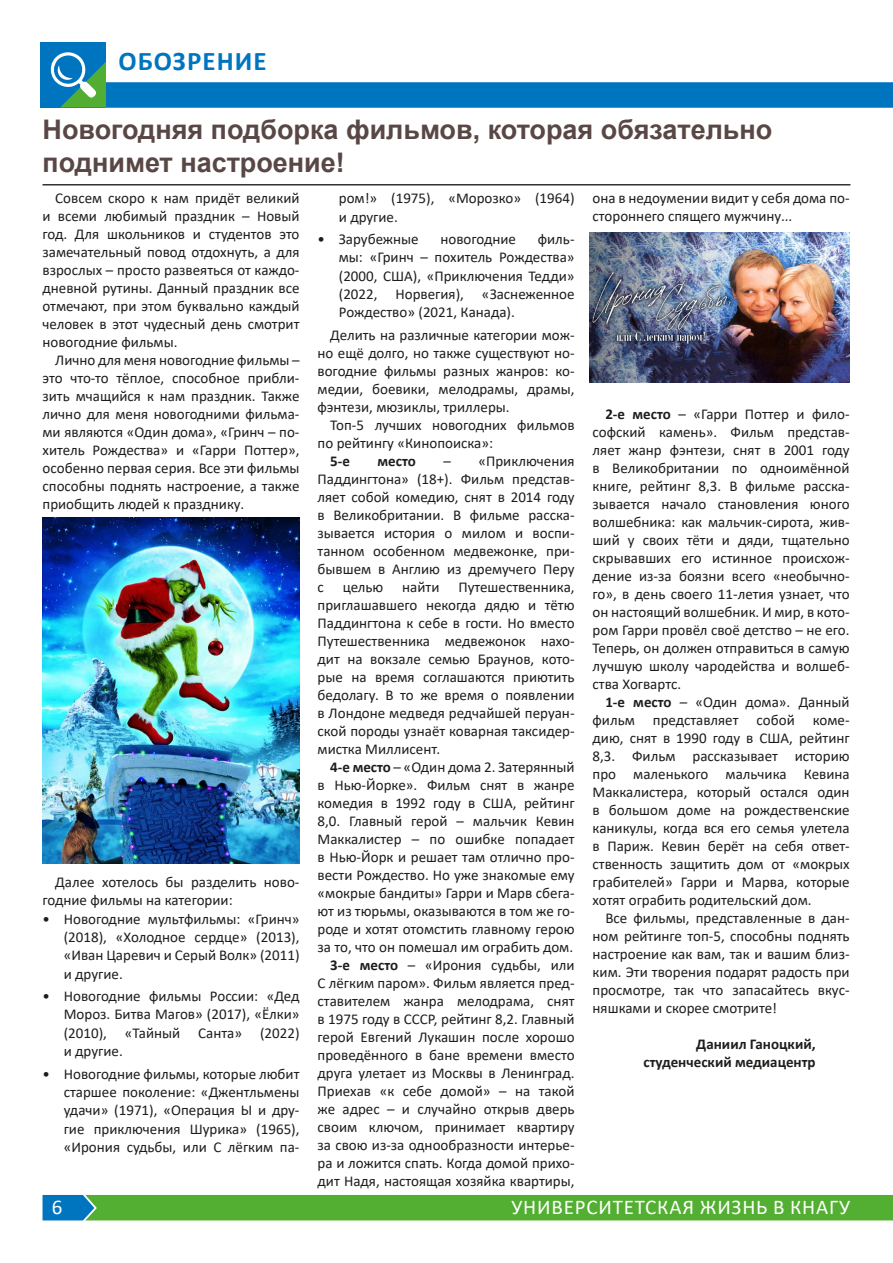
<style>
.page{position:relative;width:893px;height:1263px;background:#fff}
.page>*{position:absolute;margin:0;border:0;box-sizing:border-box;transform-origin:0 0}
.Заголовок{font:700 27px/32.4px "Arial";color:#584745}
.Текст_статьи{font:700 27px "Calibri";letter-spacing:.04em;color:#0075bf}
.t1{font:21px "Calibri";letter-spacing:.04em;color:#fff}
.Текст_статьи-2{font:15px/18px "Calibri";color:#1d1d1b;text-align:justify}
.Подпись_автора{font:700 15px "Calibri";color:#1d1d1b}
.Текст_статьи-3{font:700 15px "Calibri";color:#1d1d1b}
.s1{font-weight:700}
</style>
<div class="page">
<div style="left:43px;top:1195px;width:850px;height:25px;background:#53af32"></div>
<div style="left:41px;top:42px;width:65px;height:66px;background:#0075bf"></div>
<svg style="left:50px;top:52px;width:843px;height:56px"></svg>
<hr style="left:43px;top:184px;width:807px;height:1px;background:#323231">
<img style="left:43px;top:518px;width:257px;height:345px">
<img style="left:590px;top:233px;width:260px;height:149px">
<p class="Текст_статьи" style="left:119px;top:42px;width:150px">ОБОЗРЕНИЕ</p>
<p class="Заголовок" style="left:43px;top:114px;width:731px">Новогодняя подборка фильмов, которая обязательно поднимет настроение!</p>
<p class="Текст_статьи-2" style="left:43px;top:189px;width:259px;text-indent:13px">Совсем скоро к нам придёт великий и всеми любимый праздник – Новый год. Для школьников и студентов это замечательный повод отдохнуть, а для взрослых – просто развеяться от каждо&shy;дневной рутины. Данный праздник все отмечают, при этом буквально каждый человек в этот чудесный день смотрит новогодние фильмы.</p>
<p class="Текст_статьи-2" style="left:43px;top:351px;width:259px;text-indent:13px">Лично для меня новогодние фильмы – это что-то тёплое, способное прибли&shy;зить мчащийся к нам праздник. Также лично для меня новогодними фильма&shy;ми являются «Один дома», «Гринч – по&shy;хитель Рождества» и «Гарри Поттер», особенно первая серия. Все эти фильмы способны поднять настроение, а также приобщить людей к празднику.</p>
<p class="Текст_статьи-2" style="left:43px;top:873px;width:259px;text-indent:13px">Далее хотелось бы разделить ново&shy;годние фильмы на категории:</p>
<p class="Текст_статьи-2" style="left:64px;top:909px;width:237px;text-indent:-21px">• Новогодние мультфильмы: «Гринч» (2018), «Холодное сердце» (2013), «Иван Царевич и Серый Волк» (2011) и другие.</p>
<p class="Текст_статьи-2" style="left:64px;top:987px;width:237px;text-indent:-21px">• Новогодние фильмы России: «Дед Мороз. Битва Магов» (2017), «Ёлки» (2010), «Тайный Санта» (2022) и другие.</p>
<p class="Текст_статьи-2" style="left:64px;top:1064px;width:237px;text-indent:-21px">• Новогодние фильмы, которые любит старшее поколение: «Джентльмены удачи» (1971), «Операция Ы и дру&shy;гие приключения Шурика» (1965), «Ирония судьбы, или С лёгким па-</p>
<p class="Текст_статьи-2" style="left:339px;top:189px;width:237px">ром!» (1975), «Морозко» (1964) и другие.</p>
<p class="Текст_статьи-2" style="left:318px;top:230px;width:103px">• Зарубежные</p>
<p class="Текст_статьи-2" style="left:440px;top:230px;width:77px">новогодние</p>
<p class="Текст_статьи-2" style="left:339px;top:230px;width:237px;text-indent:199px">филь&shy;мы: «Гринч – похитель Рождества» (2000, США), «Приключения Тедди» (2022, Норвегия), «Заснеженное Рождество» (2021, Канада).</p>
<p class="Текст_статьи-2" style="left:318px;top:325px;width:259px;text-indent:13px">Делить на различные категории мож&shy;но ещё долго, но также существуют но&shy;вогодние фильмы разных жанров: ко&shy;медии, боевики, мелодрамы, драмы, фэнтези, мюзиклы, триллеры.</p>
<p class="Текст_статьи-2" style="left:318px;top:415px;width:259px;text-indent:13px">Топ-5 лучших новогодних фильмов по рейтингу «Кинопоиска»:</p>
<p class="Текст_статьи-3" style="left:330px;top:450px;width:21px">5-е</p>
<p class="Текст_статьи-3" style="left:378px;top:450px;width:40px">место</p>
<p class="Текст_статьи-2" style="left:318px;top:451px;width:259px;text-indent:126px">– «Приключения Паддингтона» (18+). Фильм представ&shy;ляет собой комедию, снят в 2014 году в Великобритании. В фильме расска&shy;зывается история о милом и воспи&shy;танном особенном медвежонке, при&shy;бывшем в Англию из дремучего Перу с</p>
<p class="Текст_статьи-2" style="left:343px;top:577px;width:42px">целью</p>
<p class="Текст_статьи-2" style="left:402px;top:577px;width:39px">найти</p>
<p class="Текст_статьи-2" style="left:318px;top:577px;width:259px;text-indent:141px">Путешественника, приглашавшего некогда дядю и тётю Паддингтона к себе в гости. Но вместо Путешественника медвежонок нахо&shy;дит на вокзале семью Браунов, кото&shy;рые на время соглашаются приютить бедолагу. В то же время о появлении в Лондоне медведя редчайшей перуан&shy;ской породы узнаёт коварная таксидер&shy;мистка Миллисент.</p>
<p class="Текст_статьи-2" style="left:318px;top:757px;width:259px;text-indent:13px"><span class="s1">4-е место</span> – «Один дома 2. Затерянный в Нью-Йорке». Фильм снят в жанре комедия в 1992 году в США, рейтинг 8,0. Главный герой – мальчик Кевин Маккалистер – по ошибке попадает в Нью-Йорк и решает там отлично про&shy;вести Рождество. Но уже знакомые ему «мокрые бандиты» Гарри и Марв сбега&shy;ют из тюрьмы, оказываются в том же го&shy;роде и хотят отомстить главному герою за то, что он помешал им ограбить дом.</p>
<p class="Текст_статьи-2" style="left:318px;top:955px;width:259px;text-indent:13px"><span class="s1">3-е место</span> – «Ирония судьбы, или С лёгким паром». Фильм является пред&shy;ставителем жанра мелодрама, снят в 1975 году в СССР, рейтинг 8,2. Главный герой Евгений Лукашин после хорошо проведённого в бане времени вместо друга улетает из Москвы в Ленинград.<br>Приехав «к себе домой» – на такой же адрес – и случайно открыв дверь своим ключом, принимает квартиру за свою из-за однообразности интерье&shy;ра и ложится спать. Когда домой прихо&shy;дит Надя, настоящая хозяйка квартиры,</p>
<p class="Текст_статьи-2" style="left:593px;top:189px;width:259px">она в недоумении видит у себя дома по&shy;стороннего спящего мужчину...</p>
<p class="Текст_статьи-2" style="left:593px;top:405px;width:259px;text-indent:13px"><span class="s1">2-е место</span> – «Гарри Поттер и фило&shy;софский камень». Фильм представ&shy;ляет жанр фэнтези, снят в 2001 году в Великобритании по одноимённой книге, рейтинг 8,3. В фильме расска&shy;зывается начало становления юного волшебника: как мальчик-сирота, жив&shy;ший у своих тёти и дяди, тщательно скрывавших его истинное происхож&shy;дение из-за боязни всего «необычно&shy;го», в день своего 11-летия узнает, что он настоящий волшебник. И мир, в кото&shy;ром Гарри провёл своё детство – не его.<br>Теперь, он должен отправиться в самую лучшую школу чародейства и волшеб&shy;ства Хогвартс.</p>
<p class="Текст_статьи-2" style="left:593px;top:693px;width:259px;text-indent:13px"><span class="s1">1-е место</span> – «Один дома». Данный фильм представляет собой коме&shy;дию, снят в 1990 году в США, рейтинг 8,3. Фильм рассказывает историю про маленького мальчика Кевина Маккалистера, который остался один в большом доме на рождественские каникулы, когда вся его семья улетела в Париж. Кевин берёт на себя ответ&shy;ственность защитить дом от «мокрых грабителей» Гарри и Марва, которые хотят ограбить родительский дом.</p>
<p class="Текст_статьи-2" style="left:593px;top:909px;width:259px;text-indent:13px">Все фильмы, представленные в дан&shy;ном рейтинге топ-5, способны поднять настроение как вам, так и вашим близ&shy;ким. Эти творения подарят радость при просмотре, так что запасайтесь вкус&shy;няшками и скорее смотрите!</p>
<p class="Подпись_автора" style="left:696px;top:1034px;width:121px">Даниил Ганоцкий,</p>
<p class="Подпись_автора" style="left:643px;top:1052px;width:174px">студенческий медиацентр</p>
<h2 class="t1" style="left:52px;top:1193px;width:12px">6</h2>
<h2 class="t1" style="left:511px;top:1193px;width:340px">УНИВЕРСИТЕТСКАЯ ЖИЗНЬ В КНАГУ</h2>
</div>
